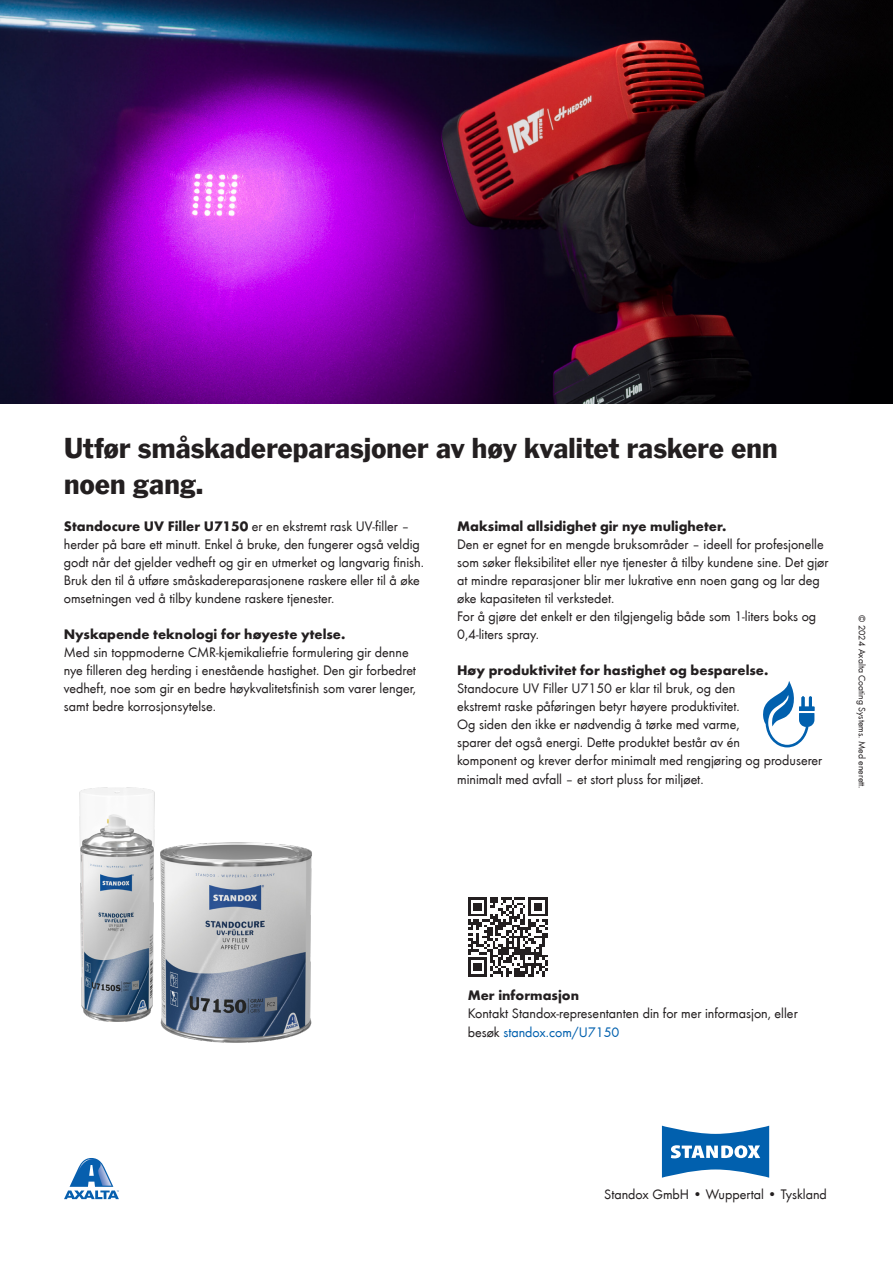
<style>
.page{position:relative;width:893px;height:1263px;background:#fff}
.page>*{position:absolute;margin:0;border:0;box-sizing:border-box;transform-origin:0 0}
.SX_Headline{font:30px/36.2px "Standox Franklin Gothic";letter-spacing:-.015em;color:#231f20}
.SX_Body{font:14.25px/18px "Standox Futura";color:#231f20}
.SX_Body-2{font:700 14.25px "Standox Futura";color:#231f20}
.SX_Location{font:14.25px "Standox Futura";color:#231f20}
.SX_Copyright{font:9.75px "Standox Futura";color:#231f20}
.s1{font-weight:700}
.s2{color:#0160ae}
</style>
<div class="page">
<svg style="left:64px;top:1158px;width:55px;height:41px"></svg>
<img style="left:0;top:0;width:893px;height:404px">
<svg style="left:662px;top:1126px;width:107px;height:52px"></svg>
<img style="left:160px;top:842px;width:152px;height:201px">
<img style="left:79px;top:787px;width:155px;height:235px">
<svg style="left:468px;top:897px;width:80px;height:80px"></svg>
<svg style="left:763px;top:681px;width:51px;height:66px"></svg>
<p class="SX_Headline" style="left:64px;top:431px;width:716px">Utfør småskadereparasjoner av høy kvalitet raskere enn noen gang.</p>
<p class="SX_Body-2" style="left:457px;top:515px;width:271px">Maksimal allsidighet gir nye muligheter.</p>
<p class="SX_Body" style="left:457px;top:534px;width:373px">Den er egnet for en mengde bruksområder – ideell for profesjonelle som søker fleksibilitet eller nye tjenester å tilby kundene sine. Det gjør at mindre reparasjoner blir mer lukrative enn noen gang og lar deg øke kapasiteten til verkstedet.</p>
<p class="SX_Body" style="left:457px;top:606px;width:361px">For å gjøre det enkelt er den tilgjengelig både som 1-liters boks og<br>0,4-liters spray.</p>
<p class="SX_Body-2" style="left:457px;top:660px;width:313px">Høy produktivitet for hastighet og besparelse.</p>
<p class="SX_Body" style="left:457px;top:679px;width:367px">Standocure UV Filler U7150 er klar til bruk, og den<br>ekstremt raske påføringen betyr høyere produktivitet.<br>Og siden den ikke er nødvendig å tørke med varme,<br>sparer det også energi. Dette produktet består av én<br>komponent og krever derfor minimalt med rengjøring og produserer minimalt med avfall – et stort pluss for miljøet.</p>
<p class="SX_Body" style="left:64px;top:516px;width:362px"><span class="s1">Standocure UV Filler U7150</span> er en ekstremt rask UV-filler – herder på bare ett minutt. Enkel å bruke, den fungerer også veldig godt når det gjelder vedheft og gir en utmerket og langvarig finish.<br>Bruk den til å utføre småskadereparasjonene raskere eller til å øke omsetningen ved å tilby kundene raskere tjenester.</p>
<p class="SX_Body-2" style="left:64px;top:624px;width:283px">Nyskapende teknologi for høyeste ytelse.</p>
<p class="SX_Body" style="left:64px;top:642px;width:354px">Med sin toppmoderne CMR-kjemikaliefrie formulering gir denne nye filleren deg herding i enestående hastighet. Den gir forbedret vedheft, noe som gir en bedre høykvalitetsfinish som varer lenger, samt bedre korrosjonsytelse.</p>
<p class="SX_Copyright" style="left:869px;top:615px;width:175px;rotate:90deg">© 2024 Axalta Coating Systems. Med enerett.</p>
<p class="SX_Body-2" style="left:468px;top:985px;width:113px">Mer informasjon</p>
<p class="SX_Body" style="left:468px;top:1004px;width:331px">Kontakt Standox-representanten din for mer informasjon, eller besøk <span class="s2">standox.com/U7150</span></p>
<p class="SX_Location" style="left:604px;top:1185px;width:224px">Standox GmbH • Wuppertal • Tyskland</p>
</div>
